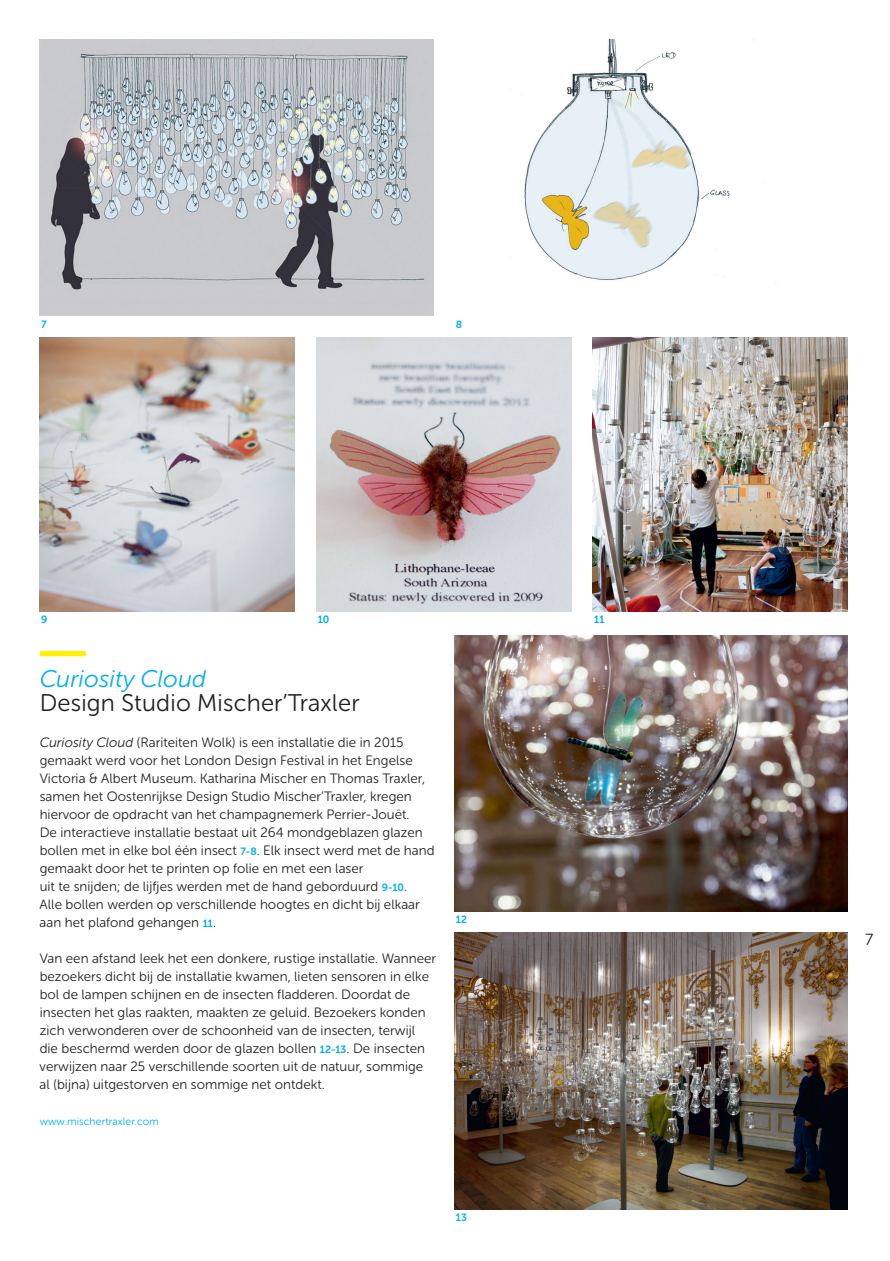
<style>
.page{position:relative;width:890px;height:1261px;background:#fff}
.page>*{position:absolute;margin:0;border:0;box-sizing:border-box;transform-origin:0 0}
.t1{font:24px "Museo Sans Rounded 300";letter-spacing:.01em;color:#231f20}
.t2{font:italic 24px "Museo Sans Rounded 300";letter-spacing:.005em;color:#00aeef}
.t3{font:16.05px "Museo Sans Rounded 300";color:#231f20}
.t4{font:13.5px/18px "Museo Sans Rounded 300";letter-spacing:.005em;color:#231f20}
.t5{font:10.5px "Museo Sans Rounded 300";letter-spacing:.01em;color:#00aeef}
.t6{font:10.5px "Museo Sans Rounded 700";letter-spacing:.005em;color:#00aeef}
.s1{font-style:italic}
.s2{font-family:"Museo Sans Rounded 700";font-size:10.5px;color:#00aeef}
</style>
<div class="page">
<img style="left:592px;top:337px;width:255px;height:275px">
<img style="left:454px;top:933px;width:394px;height:276px">
<img style="left:454px;top:635px;width:393px;height:276px">
<img style="left:40px;top:40px;width:393px;height:276px">
<img style="left:316px;top:337px;width:255px;height:275px">
<img style="left:40px;top:337px;width:255px;height:275px">
<div style="left:40px;top:651px;width:46px;height:5px;background:#fff101;border-radius:2px"></div>
<img style="left:524px;top:40px;width:252px;height:243px">
<p class="t6" style="left:41px;top:318px;width:7px">7</p>
<p class="t6" style="left:41px;top:614px;width:8px">9</p>
<p class="t6" style="left:456px;top:318px;width:8px">8</p>
<p class="t6" style="left:318px;top:614px;width:13px">10</p>
<p class="t6" style="left:594px;top:614px;width:12px">11</p>
<h1 class="t2" style="left:40px;top:665px;width:168px">Curiosity Cloud</h1>
<h1 class="t1" style="left:40px;top:689px;width:321px">Design Studio Mischer’Traxler</h1>
<p class="t4" style="left:40px;top:733px;width:396px"><span class="s1">Curiosity Cloud</span> (Rariteiten Wolk) is een installatie die in 2015 gemaakt werd voor het London Design Festival in het Engelse Victoria &amp; Albert Museum. Katharina Mischer en Thomas Traxler, samen het Oostenrijkse Design Studio Mischer’Traxler, kregen hiervoor de opdracht van het champagnemerk Perrier-Jouët.<br>De interactieve installatie bestaat uit 264 mondgeblazen glazen bollen met in elke bol één insect <span class="s2">7-8</span>. Elk insect werd met de hand gemaakt door het te printen op folie en met een laser<br>uit te snijden; de lijfjes werden met de hand geborduurd <span class="s2">9-10</span>.<br>Alle bollen werden op verschillende hoogtes en dicht bij elkaar aan het plafond gehangen <span class="s2">11</span>.</p>
<p class="t4" style="left:40px;top:949px;width:398px">Van een afstand leek het een donkere, rustige installatie. Wanneer bezoekers dicht bij de installatie kwamen, lieten sensoren in elke bol de lampen schijnen en de insecten fladderen. Doordat de insecten het glas raakten, maakten ze geluid. Bezoekers konden zich verwonderen over de schoonheid van de insecten, terwijl die beschermd werden door de glazen bollen <span class="s2">12-13</span>. De insecten verwijzen naar 25 verschillende soorten uit de natuur, sommige al (bijna) uitgestorven en sommige net ontdekt.</p>
<p class="t5" style="left:40px;top:1115px;width:121px">www.mischertraxler.com</p>
<p class="t6" style="left:456px;top:913px;width:13px">12</p>
<p class="t6" style="left:456px;top:1211px;width:13px">13</p>
<p class="t3" style="left:865px;top:930px;width:10px">7</p>
</div>
